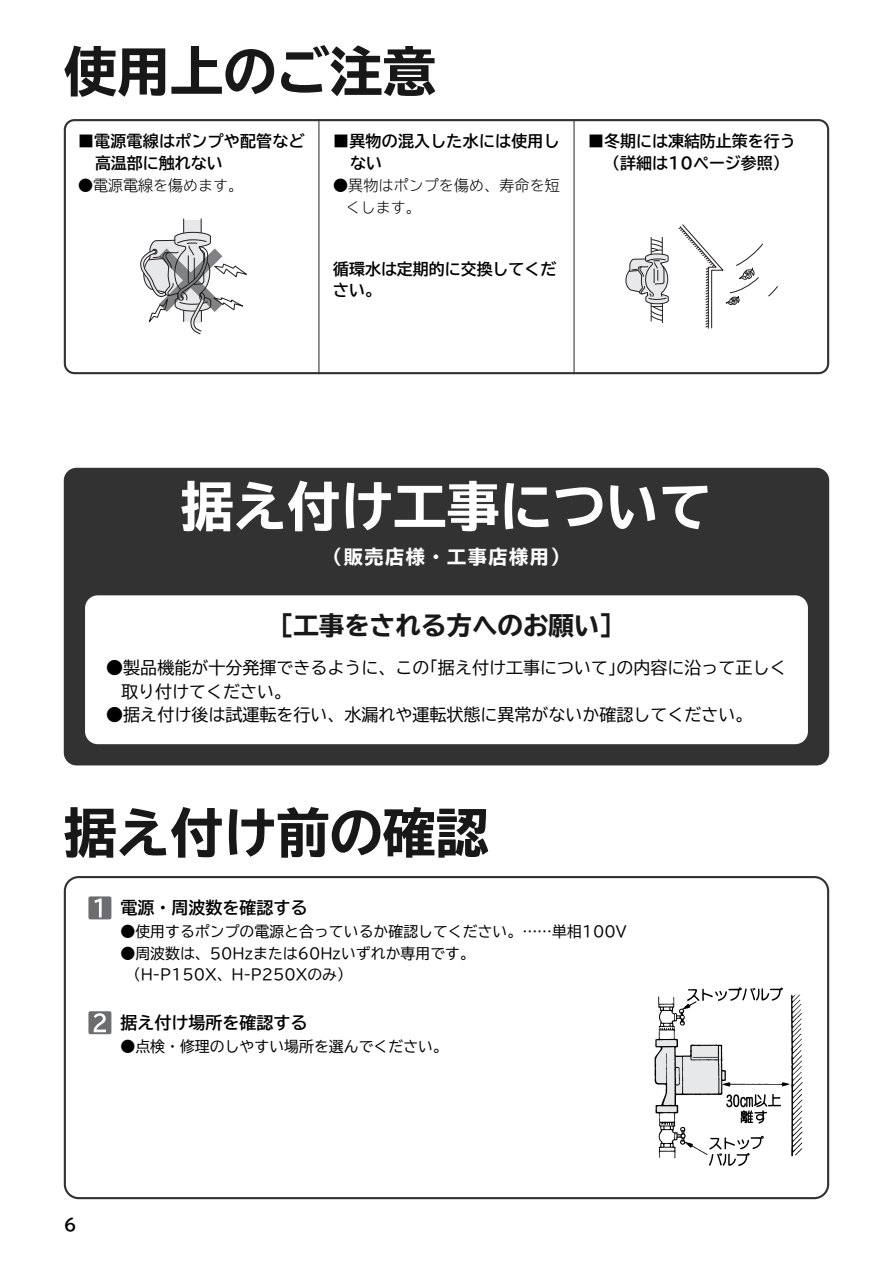
<style>
.page{position:relative;width:893px;height:1263px;background:#fff}
.page>*{position:absolute;margin:0;border:0;box-sizing:border-box;transform-origin:0 0}
.t1{font:700 expanded 53.1px "TBUD Go Std";color:#181818}
.t2{font:700 expanded 53.1px "TBUD Go Std";color:#fff}
.t3{font:700 expanded 25.5px "TBUD Go Std";color:#181818}
.t4{font:700 expanded 19.2px "TBUD Go Std";letter-spacing:.08em;color:#fff}
.t5{font:16.95px/23.4px "TBUD Go Std";color:#000}
.t6{font:700 16.95px "TBUD Go Std";color:#000}
.t7{font:700 16.5px "TBUD Go Std";color:#000}
.t8{font:700 15.9px/21.3px "TBUD Go Std";color:#000}
.t9{font:300 15px/22.4px "TBUD Go Std Super";letter-spacing:.005em;color:#000}
.t10{font:14.85px/21.3px "TBUD Go Std";color:#000}
</style>
<div class="page">
<div style="left:64px;top:468px;width:765px;height:297px;background:#323232;border-radius:13px"></div>
<div style="left:85px;top:595px;width:723px;height:149px;background:#fff;border-radius:13px"></div>
<svg style="left:64px;top:876px;width:765px;height:323px"></svg>
<div style="left:88px;top:1011px;width:23px;height:23px;background:#6c6d70;border-radius:2px"></div>
<svg style="left:94px;top:1013px;width:12px;height:19px"></svg>
<div style="left:88px;top:896px;width:23px;height:23px;background:#6c6d70;border-radius:2px"></div>
<svg style="left:94px;top:898px;width:8px;height:19px"></svg>
<img style="left:647px;top:983px;width:160px;height:186px">
<svg style="left:64px;top:119px;width:765px;height:255px"></svg>
<svg style="left:140px;top:219px;width:107px;height:115px"></svg>
<hr style="left:318px;top:119px;width:1px;height:255px;background:#323232">
<svg style="left:626px;top:235px;width:43px;height:89px"></svg>
<hr style="left:649px;top:234px;width:16px;height:3px;background:#fff">
<svg style="left:678px;top:224px;width:100px;height:104px"></svg>
<hr style="left:573px;top:119px;width:2px;height:255px;background:#323232">
<h1 class="t1" style="left:64px;top:42px;width:374px">使用上のご注意</h1>
<p class="t8" style="left:95px;top:131px;width:211px;text-indent:-17px">■電源電線はポンプや配管など高温部に触れない</p>
<p class="t9" style="left:78px;top:174px;width:167px">●電源電線を傷めます。</p>
<p class="t8" style="left:350px;top:131px;width:211px;text-indent:-17px">■異物の混入した水には使用しない</p>
<p class="t9" style="left:346px;top:174px;width:215px;text-indent:-13px">●異物はポンプを傷め、寿命を短くします。</p>
<p class="t8" style="left:333px;top:258px;width:225px">循環水は定期的に交換してください。</p>
<p class="t8" style="left:588px;top:131px;width:209px;text-align:center">■冬期には凍結防止策を行う（詳細は10ページ参照）</p>
<h1 class="t2" style="left:181px;top:477px;width:533px">据え付け工事について</h1>
<p class="t4" style="left:323px;top:546px;width:248px">（販売店様・工事店様用）</p>
<h2 class="t3" style="left:268px;top:611px;width:359px">［工事をされる方へのお願い］</h2>
<p class="t5" style="left:121px;top:656px;width:667px;text-indent:-15px">●製品機能が十分発揮できるように、この｢据え付け工事について｣の内容に沿って正しく取り付けてください。</p>
<p class="t5" style="left:106px;top:703px;width:648px">●据え付け後は試運転を行い、水漏れや運転状態に異常がないか確認してください。</p>
<h1 class="t1" style="left:64px;top:803px;width:427px">据え付け前の確認</h1>
<p class="t6" style="left:121px;top:894px;width:189px">電源・周波数を確認する</p>
<p class="t10" style="left:121px;top:921px;width:508px">●使用するポンプの電源と合っているか確認してください。……単相100V</p>
<p class="t10" style="left:126px;top:942px;width:351px;text-indent:-5px">●周波数は、50Hzまたは60Hzいずれか専用です。（H-P150X、H-P250Xのみ）</p>
<p class="t6" style="left:121px;top:1009px;width:189px">据え付け場所を確認する</p>
<p class="t10" style="left:121px;top:1036px;width:329px">●点検・修理のしやすい場所を選んでください。</p>
<p class="t7" style="left:64px;top:1211px;width:14px">6</p>
</div>
